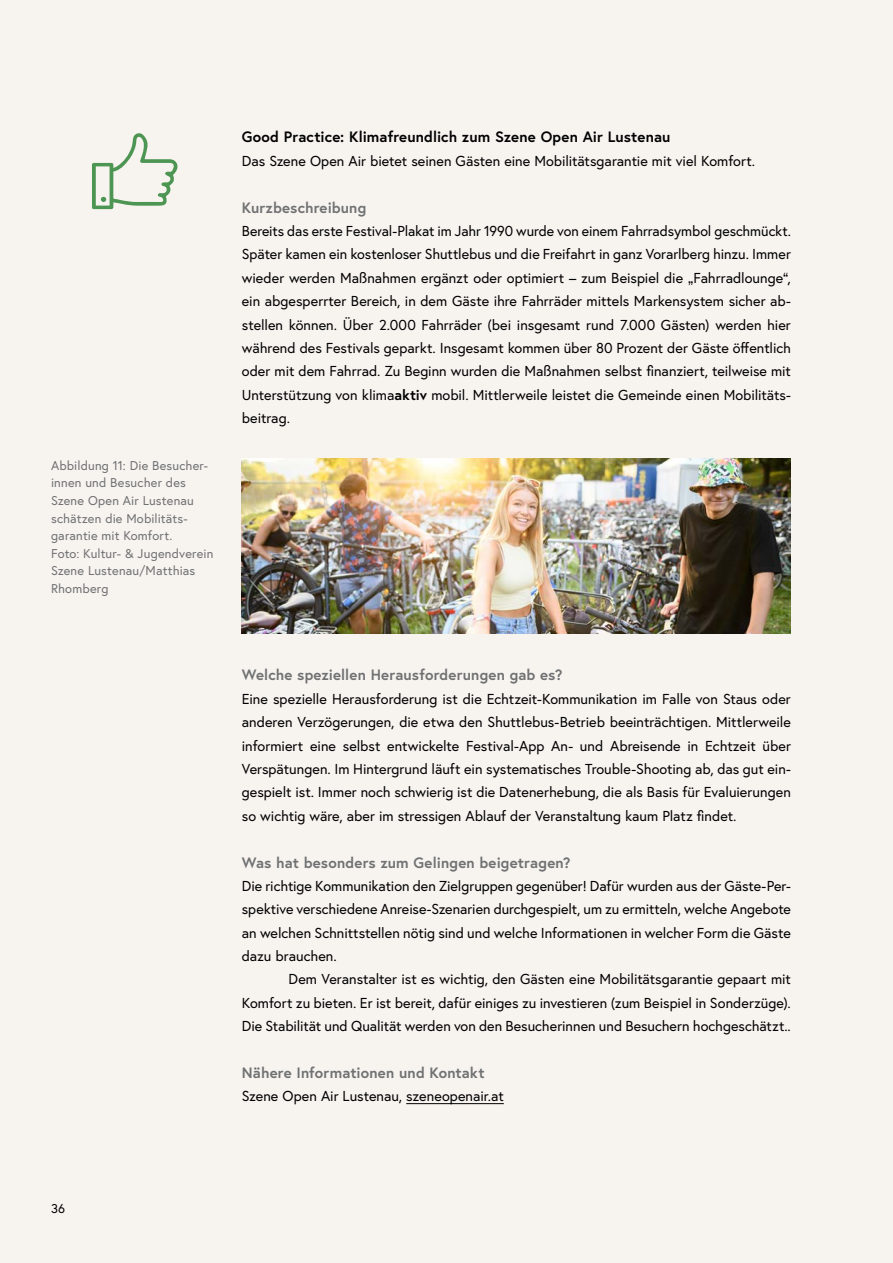
<style>
.page{position:relative;width:893px;height:1263px;background:#f7f4f0}
.page>*{position:absolute;margin:0;border:0;box-sizing:border-box;transform-origin:0 0}
.h5_ohne_Nummerierung{font:700 15px "Europa Austria";letter-spacing:.01em;color:#707172}
.h4_ohne_Nummerierung{font:700 15px "Europa Austria";letter-spacing:.005em;color:#000}
.p_Abstand_danach{font:14.4px/23.4px "Europa Austria";color:#000;text-align:justify}
.p_Erstzeileneinzug_Abstand_danach{font:14.4px/23.4px "Europa Austria";letter-spacing:.005em;color:#000;text-align:justify}
.t1{font:12.75px/17.5px "Europa Austria";letter-spacing:.015em;color:#707172}
.t2{font:12.75px "Europa Austria";color:#000}
.s1{font-weight:700}
</style>
<div class="page">
<hr style="left:406px;top:1103px;width:98px;height:1px;background:#000">
<svg style="left:92px;top:133px;width:85px;height:76px"></svg>
<img style="left:242px;top:458px;width:549px;height:176px">
<p class="t1" style="left:51px;top:456px;width:164px">Abbildung 11: Die Besucher&shy;innen und Besucher des<br>Szene Open Air Lustenau schätzen die Mobilitäts&shy;garantie mit Komfort.<br>Foto: Kultur- &amp; Jugendverein<br>Szene Lustenau/Matthias<br>Rhomberg</p>
<h4 class="h4_ohne_Nummerierung" style="left:242px;top:127px;width:430px">Good Practice: Klimafreundlich zum Szene Open Air Lustenau</h4>
<p class="p_Abstand_danach" style="left:242px;top:149px;width:515px">Das Szene Open Air bietet seinen Gästen eine Mobilitätsgarantie mit viel Komfort.</p>
<h5 class="h5_ohne_Nummerierung" style="left:242px;top:197px;width:126px">Kurzbeschreibung</h5>
<p class="p_Abstand_danach" style="left:242px;top:219px;width:551px">Bereits das erste Festival-Plakat im Jahr 1990 wurde von einem Fahrradsymbol geschmückt.<br>Später kamen ein kostenloser Shuttlebus und die Freifahrt in ganz Vorarlberg hinzu. Immer wieder werden Maßnahmen ergänzt oder optimiert – zum Beispiel die „Fahrradlounge“, ein abgesperrter Bereich, in dem Gäste ihre Fahrräder mittels Markensystem sicher ab&shy;stellen können. Über 2.000 Fahrräder (bei insgesamt rund 7.000 Gästen) werden hier während des Festivals geparkt. Insgesamt kommen über 80 Prozent der Gäste öffentlich oder mit dem Fahrrad. Zu Beginn wurden die Maßnahmen selbst finanziert, teilweise mit Unterstützung von klima<span class="s1">aktiv</span> mobil. Mittlerweile leistet die Gemeinde einen Mobilitäts&shy;beitrag.</p>
<h5 class="h5_ohne_Nummerierung" style="left:242px;top:665px;width:322px">Welche speziellen Herausforderungen gab es?</h5>
<p class="p_Abstand_danach" style="left:242px;top:687px;width:551px">Eine spezielle Herausforderung ist die Echtzeit-Kommunikation im Falle von Staus oder anderen Verzögerungen, die etwa den Shuttlebus-Betrieb beeinträchtigen. Mittlerweile informiert eine selbst entwickelte Festival-App An- und Abreisende in Echtzeit über Verspätungen. Im Hintergrund läuft ein systematisches Trouble-Shooting ab, das gut ein&shy;gespielt ist. Immer noch schwierig ist die Datenerhebung, die als Basis für Evaluierungen so wichtig wäre, aber im stressigen Ablauf der Veranstaltung kaum Platz findet.</p>
<h5 class="h5_ohne_Nummerierung" style="left:242px;top:852px;width:330px">Was hat besonders zum Gelingen beigetragen?</h5>
<p class="p_Abstand_danach" style="left:242px;top:874px;width:551px">Die richtige Kommunikation den Zielgruppen gegenüber! Dafür wurden aus der Gäste-Per&shy;spektive verschiedene Anreise-Szenarien durchgespielt, um zu ermitteln, welche Angebote an welchen Schnittstellen nötig sind und welche Informationen in welcher Form die Gäste dazu brauchen.</p>
<p class="p_Erstzeileneinzug_Abstand_danach" style="left:242px;top:967px;width:551px;text-indent:47px">Dem Veranstalter ist es wichtig, den Gästen eine Mobilitätsgarantie gepaart mit Komfort zu bieten. Er ist bereit, dafür einiges zu investieren (zum Beispiel in Sonderzüge).<br>Die Stabilität und Qualität werden von den Besucherinnen und Besuchern hochgeschätzt..</p>
<h5 class="h5_ohne_Nummerierung" style="left:242px;top:1062px;width:244px">Nähere Informationen und Kontakt</h5>
<p class="p_Abstand_danach" style="left:242px;top:1084px;width:263px">Szene Open Air Lustenau, szeneopenair.at</p>
<p class="t2" style="left:51px;top:1200px;width:16px">36</p>
</div>
